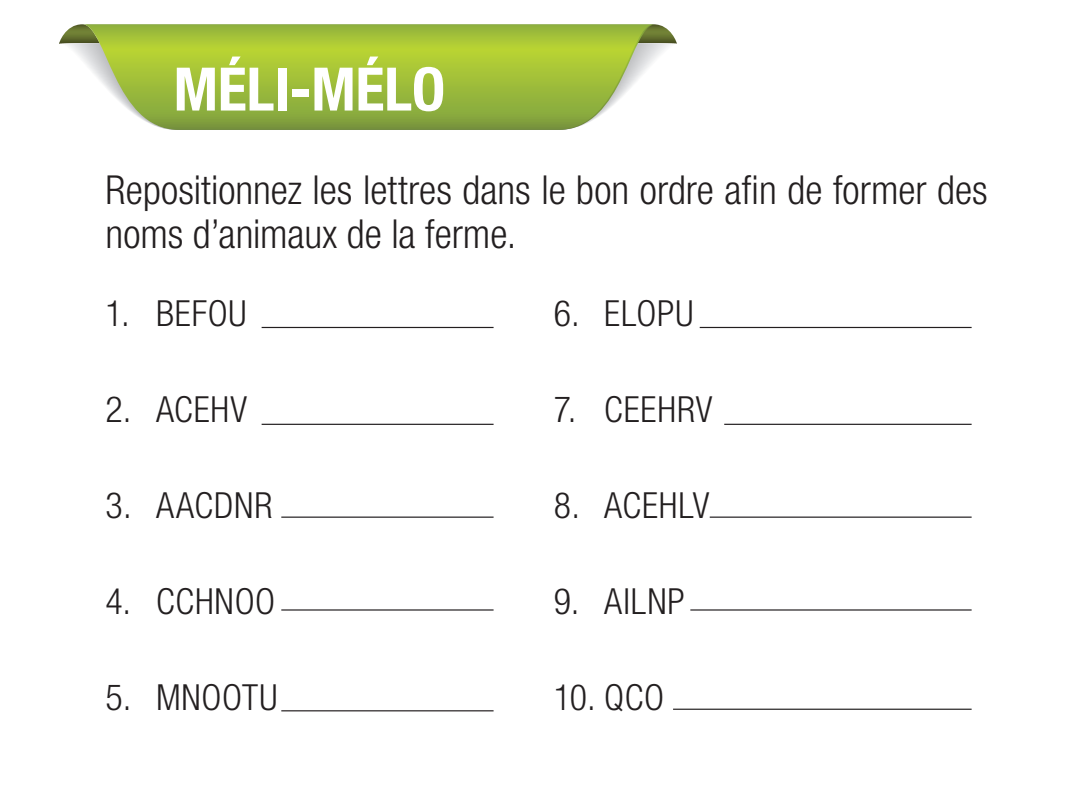
<style>
.page{position:relative;width:1085px;height:788px;background:#fff}
.page>*{position:absolute;margin:0;border:0;box-sizing:border-box;transform-origin:0 0}
.t1{font:700 condensed 60px "Helvetica Neue LT Std";letter-spacing:-.005em;color:#fff}
.t2{font:300 condensed 40px/44px "Helvetica Neue LT Std";color:#231f20}
.t3{font:300 condensed 36px "Helvetica Neue LT Std";letter-spacing:.02em;color:#231f20}
</style>
<div class="page">
<svg style="left:655px;top:24px;width:22px;height:20px"></svg>
<svg style="left:59px;top:24px;width:23px;height:20px"></svg>
<svg style="left:82px;top:24px;width:571px;height:106px;background:#a6c14f"></svg>
<hr style="left:262px;top:327px;width:231px;height:1px;background:#231f20">
<hr style="left:262px;top:424px;width:231px;height:1px;background:#231f20">
<hr style="left:281px;top:516px;width:212px;height:2px;background:#231f20">
<hr style="left:281px;top:609px;width:212px;height:2px;background:#231f20">
<hr style="left:700px;top:327px;width:271px;height:1px;background:#231f20">
<hr style="left:724px;top:424px;width:247px;height:1px;background:#231f20">
<hr style="left:710px;top:516px;width:261px;height:2px;background:#231f20">
<hr style="left:690px;top:609px;width:281px;height:2px;background:#231f20">
<hr style="left:673px;top:709px;width:298px;height:1px;background:#231f20">
<hr style="left:281px;top:710px;width:212px;height:1px;background:#231f20">
<p class="t1" style="left:174px;top:53px;width:273px">MÉLI-MÉLO</p>
<p class="t2" style="left:106px;top:168px;width:884px">Repositionnez les lettres dans le bon ordre afin de former des noms d’animaux de la ferme.</p>
<p class="t3" style="left:106px;top:292px;width:142px">1. BEFOU</p>
<p class="t3" style="left:554px;top:292px;width:141px">6. ELOPU</p>
<p class="t3" style="left:106px;top:388px;width:143px">2. ACEHV</p>
<p class="t3" style="left:554px;top:388px;width:160px">7. CEEHRV</p>
<p class="t3" style="left:106px;top:484px;width:168px">3. AACDNR</p>
<p class="t3" style="left:554px;top:484px;width:157px">8. ACEHLV</p>
<p class="t3" style="left:106px;top:580px;width:171px">4. CCHNOO</p>
<p class="t3" style="left:554px;top:580px;width:133px">9. AILNP</p>
<p class="t3" style="left:106px;top:676px;width:173px">5. MNOOTU</p>
<p class="t3" style="left:554px;top:676px;width:112px">10. QCO</p>
</div>
